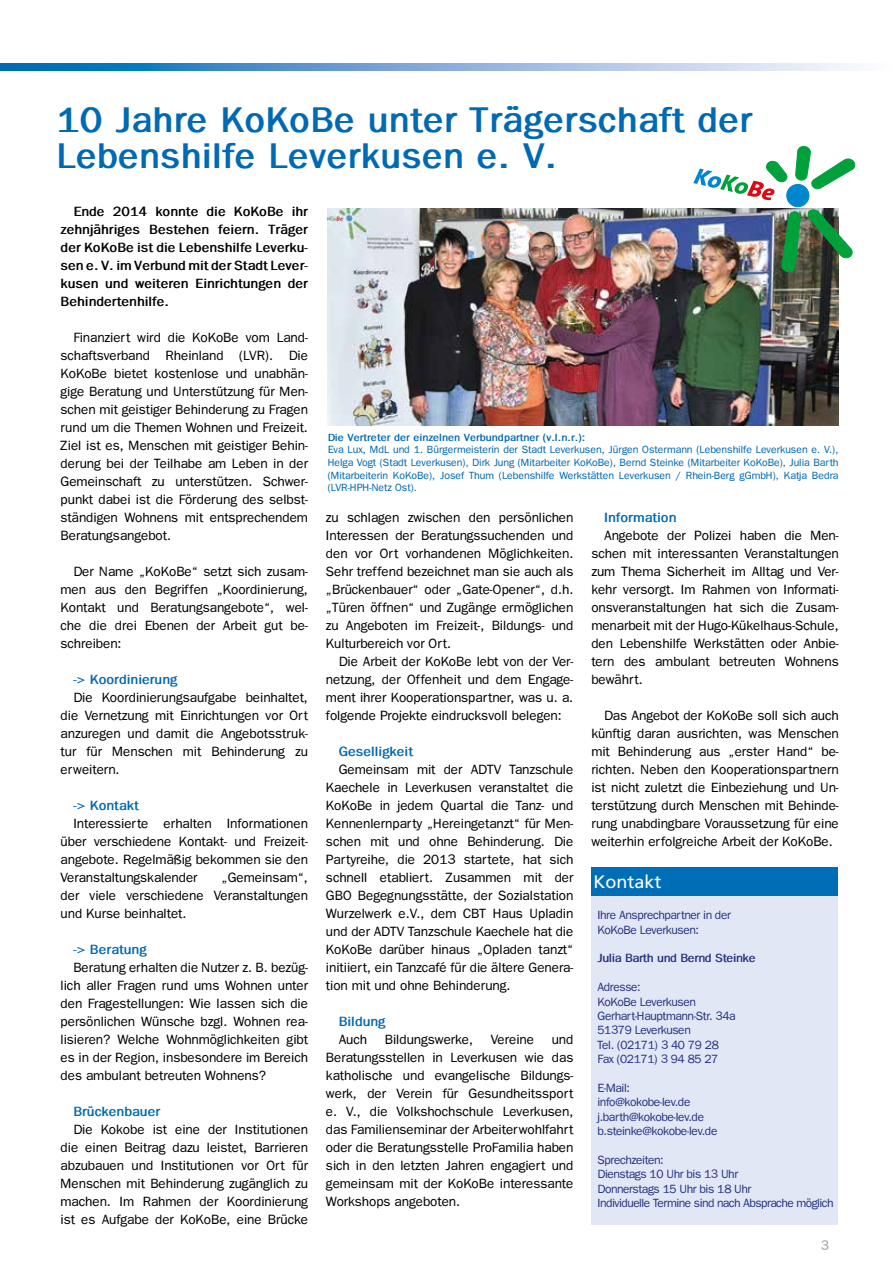
<style>
.page{position:relative;width:893px;height:1263px;background:#fff}
.page>*{position:absolute;margin:0;border:0;box-sizing:border-box;transform-origin:0 0}
.t1{font:700 36px/36px "Franklin Gothic";letter-spacing:.01em;color:#0069b4}
.t2{font:18px "Frutiger LT Std";color:#fff}
.t3{font:13.5px/18px "Franklin Gothic";color:#000;text-align:justify}
.t4{font:700 13.5px/18px "Franklin Gothic";color:#000;text-align:justify}
.t5{font:700 13.5px "Franklin Gothic";color:#0069b4}
.t6{font:13.5px "Franklin Gothic";color:#9d9d9c}
.t7{font:12px/14.4px "Franklin Gothic";letter-spacing:-.03em;color:#283583}
.t8{font:700 12px "Franklin Gothic";letter-spacing:-.03em;color:#283583}
.t9{font:10.5px/12.6px "Franklin Gothic";color:#0069b4;text-align:justify}
.t10{font:700 10.5px "Franklin Gothic";color:#0069b4}
</style>
<div class="page">
<svg style="left:0;top:64px;width:855px;height:7px;background:#79abd9"></svg>
<div style="left:591px;top:895px;width:247px;height:330px;background:#e2e7f6"></div>
<div style="left:591px;top:867px;width:247px;height:28px;background:#006eb7"></div>
<img style="left:328px;top:208px;width:511px;height:218px">
<img style="left:693px;top:146px;width:163px;height:126px">
<h1 class="t1" style="left:56px;top:101px;width:697px">10 Jahre KoKoBe unter Trägerschaft der<br>Lebenshilfe Leverkusen e. V.</h1>
<p class="t4" style="left:61px;top:202px;width:249px;text-indent:13px">Ende 2014 konnte die KoKoBe ihr zehnjähriges Bestehen feiern. Träger der KoKoBe ist die Lebenshilfe Leverku&shy;sen e. V. im Verbund mit der Stadt Lever&shy;kusen und weiteren Einrichtungen der Behindertenhilfe.</p>
<p class="t3" style="left:61px;top:328px;width:249px;text-indent:13px">Finanziert wird die KoKoBe vom Land&shy;schaftsverband Rheinland (LVR). Die KoKoBe bietet kostenlose und unabhän&shy;gige Beratung und Unterstützung für Men&shy;schen mit geistiger Behinderung zu Fragen rund um die Themen Wohnen und Freizeit.<br>Ziel ist es, Menschen mit geistiger Behin&shy;derung bei der Teilhabe am Leben in der Gemeinschaft zu unterstützen. Schwer&shy;punkt dabei ist die Förderung des selbst&shy;ständigen Wohnens mit entsprechendem Beratungsangebot.</p>
<p class="t3" style="left:61px;top:562px;width:249px;text-indent:13px">Der Name „KoKoBe“ setzt sich zusam&shy;men aus den Begriffen „Koordinierung, Kontakt und Beratungsangebote“, wel&shy;che die drei Ebenen der Arbeit gut be&shy;schreiben:</p>
<p class="t5" style="left:73px;top:672px;width:106px">-&gt; Koordinierung</p>
<p class="t3" style="left:61px;top:688px;width:249px;text-indent:13px">Die Koordinierungsaufgabe beinhaltet, die Vernetzung mit Einrichtungen vor Ort anzuregen und damit die Angebotsstruk&shy;tur für Menschen mit Behinderung zu erweitern.</p>
<p class="t5" style="left:73px;top:798px;width:67px">-&gt; Kontakt</p>
<p class="t3" style="left:61px;top:814px;width:249px;text-indent:13px">Interessierte erhalten Informationen über verschiedene Kontakt- und Freizeit&shy;angebote. Regelmäßig bekommen sie den Veranstaltungskalender</p>
<p class="t3" style="left:61px;top:868px;width:249px;text-indent:161px">„Gemeinsam“, der viele verschiedene Veranstaltungen und Kurse beinhaltet.</p>
<p class="t5" style="left:73px;top:942px;width:75px">-&gt; Beratung</p>
<p class="t3" style="left:61px;top:958px;width:249px;text-indent:13px">Beratung erhalten die Nutzer z. B. bezüg&shy;lich aller Fragen rund ums Wohnen unter den Fragestellungen: Wie lassen sich die persönlichen Wünsche bzgl. Wohnen rea&shy;lisieren? Welche Wohnmöglichkeiten gibt es in der Region, insbesondere im Bereich des ambulant betreuten Wohnens?</p>
<p class="t5" style="left:73px;top:1104px;width:88px">Brückenbauer</p>
<p class="t3" style="left:61px;top:1120px;width:249px;text-indent:13px">Die Kokobe ist eine der Institutionen die einen Beitrag dazu leistet, Barrieren abzubauen und Institutionen vor Ort für Menschen mit Behinderung zugänglich zu machen. Im Rahmen der Koordinierung ist es Aufgabe der KoKoBe, eine Brücke</p>
<p class="t10" style="left:328px;top:431px;width:259px">Die Vertreter der einzelnen Verbundpartner (v.l.n.r.):</p>
<p class="t9" style="left:328px;top:443px;width:512px">Eva Lux, MdL und 1. Bürgermeisterin der Stadt Leverkusen, Jürgen Ostermann (Lebenshilfe Leverkusen e. V.), Helga Vogt (Stadt Leverkusen), Dirk Jung (Mitarbeiter KoKoBe), Bernd Steinke (Mitarbeiter KoKoBe), Julia Barth (Mitarbeiterin KoKoBe), Josef Thum (Lebenshilfe Werkstätten Leverkusen / Rhein-Berg gGmbH), Katja Bedra (LVR-HPH-Netz Ost).</p>
<p class="t3" style="left:326px;top:508px;width:249px">zu schlagen zwischen den persönlichen Interessen der Beratungssuchenden und den vor Ort vorhandenen Möglichkeiten.<br>Sehr treffend bezeichnet man sie auch als „Brückenbauer“ oder „Gate-Opener“, d.h. „Türen öffnen“ und Zugänge ermöglichen zu Angeboten im Freizeit-, Bildungs- und Kulturbereich vor Ort.</p>
<p class="t3" style="left:326px;top:652px;width:249px;text-indent:13px">Die Arbeit der KoKoBe lebt von der Ver&shy;netzung, der Offenheit und dem Engage&shy;ment ihrer Kooperationspartner, was u. a. folgende Projekte eindrucksvoll belegen:</p>
<p class="t5" style="left:339px;top:744px;width:76px">Geselligkeit</p>
<p class="t3" style="left:326px;top:760px;width:249px;text-indent:13px">Gemeinsam mit der ADTV Tanzschule Kaechele in Leverkusen veranstaltet die KoKoBe in jedem Quartal die Tanz- und Kennenlernparty „Hereingetanzt“ für Men&shy;schen mit und ohne Behinderung. Die Partyreihe, die 2013 startete, hat sich schnell etabliert. Zusammen mit der GBO Begegnungsstätte, der Sozialstation Wurzelwerk e.V., dem CBT Haus Upladin und der ADTV Tanzschule Kaechele hat die KoKoBe darüber hinaus „Opladen tanzt“ initiiert, ein Tanzcafé für die ältere Genera&shy;tion mit und ohne Behinderung.</p>
<p class="t5" style="left:339px;top:1013px;width:48px">Bildung</p>
<p class="t3" style="left:339px;top:1030px;width:30px">Auch</p>
<p class="t3" style="left:385px;top:1030px;width:90px">Bildungswerke,</p>
<p class="t3" style="left:491px;top:1030px;width:45px">Vereine</p>
<p class="t3" style="left:326px;top:1030px;width:249px;text-indent:226px">und Beratungsstellen in Leverkusen wie das katholische und evangelische Bildungs&shy;werk, der Verein für Gesundheitssport e. V., die Volkshochschule Leverkusen, das Familienseminar der Arbeiterwohlfahrt oder die Beratungsstelle ProFamilia haben sich in den letzten Jahren engagiert und gemeinsam mit der KoKoBe interessante Workshops angeboten.</p>
<p class="t5" style="left:604px;top:509px;width:74px">Information</p>
<p class="t3" style="left:591px;top:526px;width:249px;text-indent:13px">Angebote der Polizei haben die Men&shy;schen mit interessanten Veranstaltungen zum Thema Sicherheit im Alltag und Ver&shy;kehr versorgt. Im Rahmen von Informati&shy;onsveranstaltungen hat sich die Zusam&shy;menarbeit mit der Hugo-Kükelhaus-Schule, den Lebenshilfe Werkstätten oder Anbie&shy;tern des ambulant betreuten Wohnens bewährt.</p>
<p class="t3" style="left:591px;top:706px;width:249px;text-indent:13px">Das Angebot der KoKoBe soll sich auch künftig daran ausrichten, was Menschen mit Behinderung aus „erster Hand“ be&shy;richten. Neben den Kooperationspartnern ist nicht zuletzt die Einbeziehung und Un&shy;terstützung durch Menschen mit Behinde&shy;rung unabdingbare Voraussetzung für eine weiterhin erfolgreiche Arbeit der KoKoBe.</p>
<h2 class="t2" style="left:594px;top:871px;width:70px">Kontakt</h2>
<p class="t7" style="left:597px;top:908px;width:135px">Ihre Ansprechpartner in der<br>KoKoBe Leverkusen:</p>
<p class="t8" style="left:597px;top:951px;width:160px">Julia Barth und Bernd Steinke</p>
<p class="t7" style="left:597px;top:980px;width:140px">Adresse:<br>KoKoBe Leverkusen<br>Gerhart-Hauptmann-Str. 34a<br>51379 Leverkusen<br>Tel. (02171) 3 40 79 28<br>Fax (02171) 3 94 85 27</p>
<p class="t7" style="left:597px;top:1080px;width:121px">E-Mail: info@kokobe-lev.de j.barth@kokobe-lev.de b.steinke@kokobe-lev.de</p>
<p class="t7" style="left:597px;top:1152px;width:237px">Sprechzeiten:<br>Dienstags 10 Uhr bis 13 Uhr<br>Donnerstags 15 Uhr bis 18 Uhr<br>Individuelle Termine sind nach Absprache möglich</p>
<p class="t6" style="left:821px;top:1238px;width:10px">3</p>
</div>
